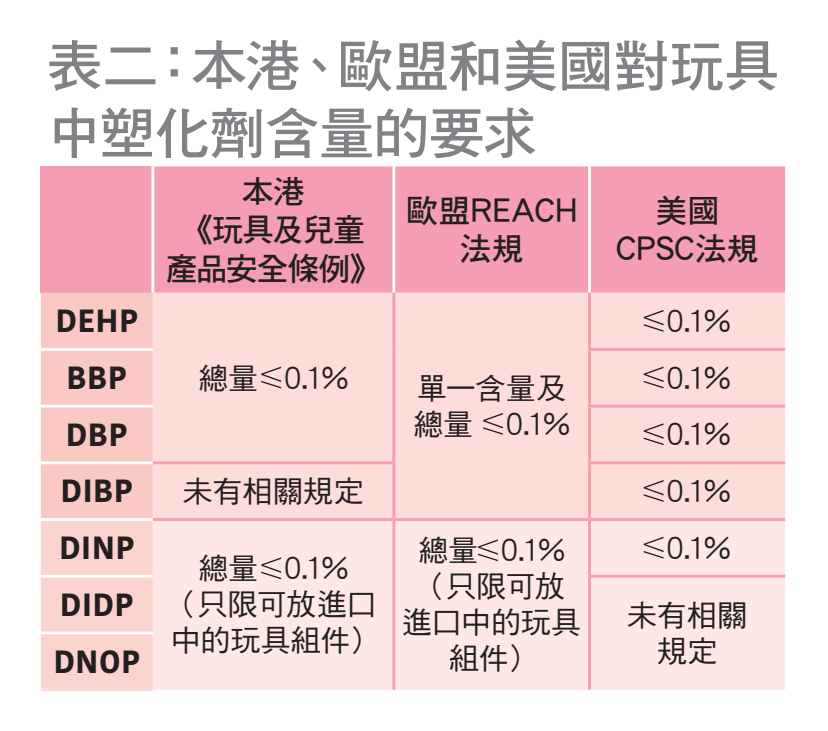
<style>
.page{position:relative;width:828px;height:731px;background:#fff}
.page>*{position:absolute;margin:0;border:0;box-sizing:border-box;transform-origin:0 0}
.t1{font:56px/67.2px "DF Hei HK W7";letter-spacing:-.02em;color:#808285}
.t2{font:700 32px "Kohinoor Bangla";letter-spacing:.01em;color:#231f20}
.t3{font:32px/38.4px "DF Hei HK W7";color:#231f20;text-align:center}
.t4{font:32px/38.4px "DF Hei HK W7";letter-spacing:-.05em;color:#231f20;text-align:center}
.t5{font:30px/36px "DF Hei HK W5";color:#231f20;text-align:center}
</style>
<div class="page">
<div style="left:41px;top:166px;width:112px;height:127px;background:#f59db2"></div>
<div style="left:154px;top:166px;width:631px;height:127px;background:#f59db2"></div>
<div style="left:41px;top:293px;width:112px;height:225px;background:#fac9c4"></div>
<div style="left:153px;top:293px;width:632px;height:225px;background:#fcddd9"></div>
<div style="left:41px;top:521px;width:112px;height:167px;background:#fbd3ce"></div>
<div style="left:153px;top:521px;width:632px;height:169px;background:#fde8e5"></div>
<hr style="left:588px;top:166px;width:3px;height:127px;background:#fff">
<hr style="left:41px;top:348px;width:112px;height:3px;background:#fff">
<hr style="left:41px;top:405px;width:112px;height:2px;background:#fff">
<hr style="left:41px;top:461px;width:112px;height:3px;background:#fff">
<hr style="left:41px;top:575px;width:112px;height:3px;background:#fff">
<hr style="left:41px;top:631px;width:112px;height:3px;background:#fff">
<hr style="left:41px;top:688px;width:112px;height:3px;background:#fcddd9">
<hr style="left:151px;top:166px;width:3px;height:127px;background:#fff">
<hr style="left:392px;top:166px;width:3px;height:127px;background:#fff">
<hr style="left:392px;top:293px;width:3px;height:56px;background:#f59db2">
<hr style="left:392px;top:349px;width:3px;height:57px;background:#f59db2">
<hr style="left:392px;top:406px;width:3px;height:55px;background:#f59db2">
<hr style="left:588px;top:293px;width:3px;height:55px;background:#f59db2">
<hr style="left:588px;top:348px;width:197px;height:3px;background:#f59db2">
<hr style="left:588px;top:351px;width:3px;height:54px;background:#f59db2">
<hr style="left:588px;top:405px;width:197px;height:2px;background:#f59db2">
<hr style="left:588px;top:407px;width:3px;height:54px;background:#f59db2">
<hr style="left:153px;top:461px;width:242px;height:3px;background:#f59db2">
<hr style="left:392px;top:464px;width:3px;height:54px;background:#f59db2">
<hr style="left:588px;top:461px;width:197px;height:3px;background:#f59db2">
<hr style="left:588px;top:464px;width:3px;height:54px;background:#f59db2">
<hr style="left:153px;top:518px;width:241px;height:3px;background:#f59db2">
<hr style="left:394px;top:518px;width:195px;height:3px;background:#f59db2">
<hr style="left:392px;top:521px;width:3px;height:55px;background:#f59db2">
<hr style="left:392px;top:576px;width:3px;height:57px;background:#f59db2">
<hr style="left:392px;top:633px;width:3px;height:57px;background:#f59db2">
<hr style="left:589px;top:518px;width:196px;height:3px;background:#f59db2">
<hr style="left:588px;top:521px;width:3px;height:54px;background:#f59db2">
<hr style="left:588px;top:575px;width:197px;height:3px;background:#f59db2">
<hr style="left:588px;top:578px;width:3px;height:55px;background:#f59db2">
<hr style="left:588px;top:633px;width:3px;height:57px;background:#f59db2">
<svg style="left:261px;top:367px;width:20px;height:21px"></svg>
<svg style="left:483px;top:413px;width:20px;height:22px"></svg>
<svg style="left:644px;top:310px;width:19px;height:22px"></svg>
<svg style="left:644px;top:367px;width:19px;height:21px"></svg>
<svg style="left:644px;top:423px;width:19px;height:22px"></svg>
<svg style="left:644px;top:480px;width:19px;height:22px"></svg>
<svg style="left:261px;top:557px;width:20px;height:22px"></svg>
<svg style="left:478px;top:539px;width:20px;height:22px"></svg>
<svg style="left:644px;top:537px;width:19px;height:21px"></svg>
<h1 class="t1" style="left:46px;top:32px;width:735px">表二：本港、歐盟和美國對玩具中塑化劑含量的要求</h1>
<p class="t4" style="left:166px;top:172px;width:217px">本港<br>《玩具及兒童產品安全條例》</p>
<p class="t3" style="left:406px;top:191px;width:173px">歐盟REACH法規</p>
<p class="t3" style="left:616px;top:191px;width:145px">美國<br>CPSC法規</p>
<p class="t2" style="left:55px;top:293px;width:84px">DEHP</p>
<p class="t5" style="left:666px;top:303px;width:66px">0.1%</p>
<p class="t5" style="left:198px;top:360px;width:152px">總量 0.1%</p>
<p class="t5" style="left:413px;top:370px;width:159px;text-align:left">單一含量及總量 0.1%</p>
<p class="t2" style="left:66px;top:350px;width:62px">BBP</p>
<p class="t5" style="left:666px;top:360px;width:66px">0.1%</p>
<p class="t2" style="left:66px;top:406px;width:63px">DBP</p>
<p class="t5" style="left:666px;top:416px;width:66px">0.1%</p>
<p class="t2" style="left:61px;top:463px;width:74px">DIBP</p>
<p class="t5" style="left:183px;top:473px;width:182px">未有相關規定</p>
<p class="t5" style="left:666px;top:473px;width:66px">0.1%</p>
<p class="t2" style="left:59px;top:520px;width:77px">DINP</p>
<p class="t5" style="left:402px;top:532px;width:181px">總量 0.1%（只限可放進口中的玩具組件）</p>
<p class="t5" style="left:666px;top:530px;width:66px">0.1%</p>
<p class="t5" style="left:170px;top:550px;width:208px">總量 0.1%<br>（只限可放進口中的玩具組件）</p>
<p class="t2" style="left:60px;top:576px;width:75px">DIDP</p>
<p class="t5" style="left:627px;top:597px;width:122px">未有相關</p>
<p class="t2" style="left:53px;top:633px;width:88px">DNOP</p>
<p class="t5" style="left:657px;top:633px;width:62px">規定</p>
</div>
